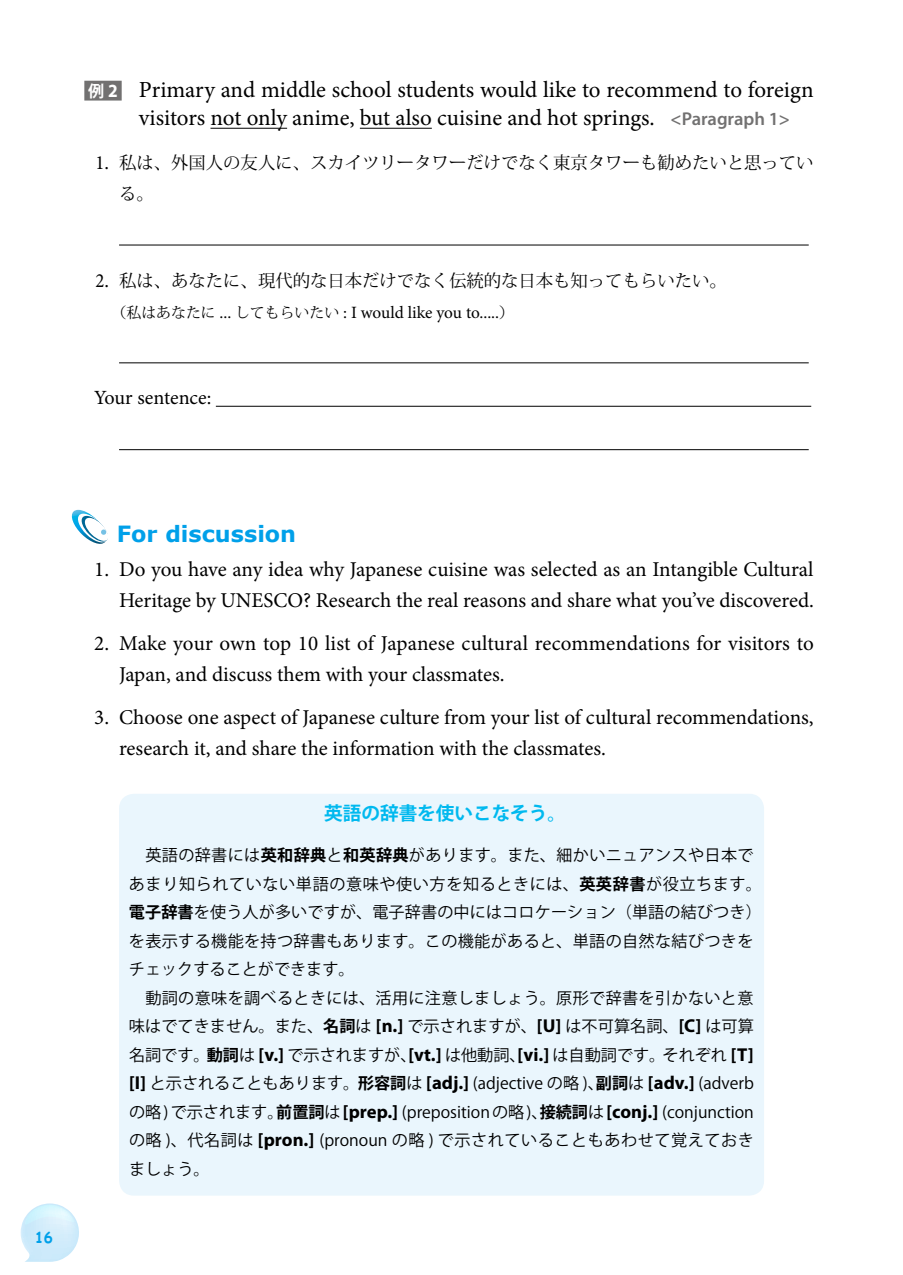
<style>
.page{position:relative;width:903px;height:1275px;background:#fff}
.page>*{position:absolute;margin:0;border:0;box-sizing:border-box;transform-origin:0 0}
.t1{font:22.93px/28.5px "Minion Pro";letter-spacing:-.005em;color:#000}
.t2{font:700 22.4px "Verdana";color:#00a0e9}
.t3{font:21px/31px "Minion Pro";letter-spacing:-.005em;color:#000}
.t4{font:20.12px "Minion Pro";color:#000}
.t5{font:700 18.55px "Koz Go Pro";color:#00b9ef}
.t6{font:17.32px/31px "Koz Min Pro";color:#000}
.t7{font:17.32px "Minion Pro";letter-spacing:-.005em;color:#000}
.t8{font:16.1px/28.5px "Koz Go Pro";letter-spacing:.005em;color:#000}
.t9{font:700 14.88px "Comic Sans MS";color:#00a0e9}
.s1{font-family:"Koz Go Pro";font-weight:700;font-size:16.1px;color:#fff}
.s2{font-family:"Myriad Pro";font-weight:700;font-size:18.72px;color:#fff}
.s3{font-family:"Myriad Pro";font-weight:600;font-size:18.55px;color:#727171}
.s4{font-family:"Minion Pro";font-size:20.12px}
.s5{font-family:"Koz Min Pro";font-size:14.88px}
.s6{font-weight:700}
.s7{font-family:"Myriad Pro";font-weight:700;font-size:18.72px}
</style>
<div class="page">
<svg style="left:21px;top:1203px;width:58px;height:59px"></svg>
<div style="left:84px;top:81px;width:38px;height:20px;background:#727171"></div>
<hr style="left:210px;top:128px;width:77px;height:1px;background:#000">
<hr style="left:360px;top:128px;width:72px;height:1px;background:#000">
<hr style="left:119px;top:245px;width:690px;height:1px;background:#000">
<hr style="left:119px;top:363px;width:690px;height:1px;background:#000">
<hr style="left:216px;top:406px;width:595px;height:1px;background:#000">
<hr style="left:119px;top:449px;width:690px;height:1px;background:#000">
<svg style="left:71px;top:510px;width:37px;height:34px"></svg>
<div style="left:119px;top:794px;width:645px;height:402px;background:#eaf6fd;border-radius:15px"></div>
<h1 class="t1" style="left:139px;top:75px;width:676px;text-indent:-51px"><span class="s1">例</span> <span class="s2">2</span> Primary and middle school students would like to recommend to foreign visitors not only anime, but also cuisine and hot springs. <span class="s3">&lt;Paragraph 1&gt;</span></h1>
<p class="t6" style="left:119px;top:146px;width:696px;text-indent:-23px"><span class="s4">1.</span> 私は、外国人の友人に、スカイツリータワーだけでなく東京タワーも勧めたいと思っている。</p>
<p class="t6" style="left:96px;top:264px;width:633px"><span class="s4">2.</span> 私は、あなたに、現代的な日本だけでなく伝統的な日本も知ってもらいたい。</p>
<p class="t7" style="left:112px;top:300px;width:404px"><span class="s5">（私はあなたに</span> ... <span class="s5">してもらいたい</span> : I would like you to.....<span class="s5">）</span></p>
<p class="t4" style="left:94px;top:384px;width:119px">Your sentence:</p>
<p class="t9" style="left:35px;top:1227px;width:20px">16</p>
<h2 class="t2" style="left:117px;top:517px;width:181px">For discussion</h2>
<h3 class="t3" style="left:94px;top:553px;width:721px;text-align:right">1. Do you have any idea why Japanese cuisine was selected as an Intangible Cultural<br>Heritage by UNESCO? Research the real reasons and share what you’ve discovered.</h3>
<h3 class="t3" style="left:119px;top:628px;width:696px;text-indent:-25px">2. Make your own top 10 list of Japanese cultural recommendations for visitors to<br>Japan, and discuss them with your classmates.</h3>
<h3 class="t3" style="left:119px;top:702px;width:696px;text-indent:-25px">3. Choose one aspect of Japanese culture from your list of cultural recommendations, research it, and share the information with the classmates.</h3>
<p class="t5" style="left:324px;top:801px;width:243px">英語の辞書を使いこなそう。</p>
<p class="t8" style="left:129px;top:841px;width:634px">　英語の辞書には<span class="s6">英和辞典</span>と<span class="s6">和英辞典</span>があります。また、細かいニュアンスや日本であまり知られていない単語の意味や使い方を知るときには、<span class="s6">英英辞書</span>が役立ちます。<span class="s6">電子辞書</span>を使う人が多いですが、電子辞書の中にはコロケーション（単語の結びつき）を表示する機能を持つ辞書もあります。この機能があると、単語の自然な結びつきをチェックすることができます。<br>　動詞の意味を調べるときには、活用に注意しましょう。原形で辞書を引かないと意味はでてきません。また、<span class="s6">名詞</span>は <span class="s7">[n.]</span> で示されますが、<span class="s7">[U]</span> は不可算名詞、<span class="s7">[C]</span> は可算名詞です。<span class="s6">動詞</span>は <span class="s7">[v.]</span> で示されますが、<span class="s7">[vt.]</span> は他動詞、<span class="s7">[vi.]</span> は自動詞です。それぞれ <span class="s7">[T] [I]</span> と示されることもあります。<span class="s6">形容詞</span>は <span class="s7">[adj.]</span> (adjective の略 )、<span class="s6">副詞</span>は <span class="s7">[adv.]</span> (adverbの略 ) で示されます。<span class="s6">前置詞</span>は<span class="s7">[prep.]</span> (preposition の略 )、<span class="s6">接続詞</span>は<span class="s7">[conj.]</span> (conjunctionの略 )、代名詞は <span class="s7">[pron.]</span> (pronoun の略 ) で示されていることもあわせて覚えておきましょう。</p>
</div>
